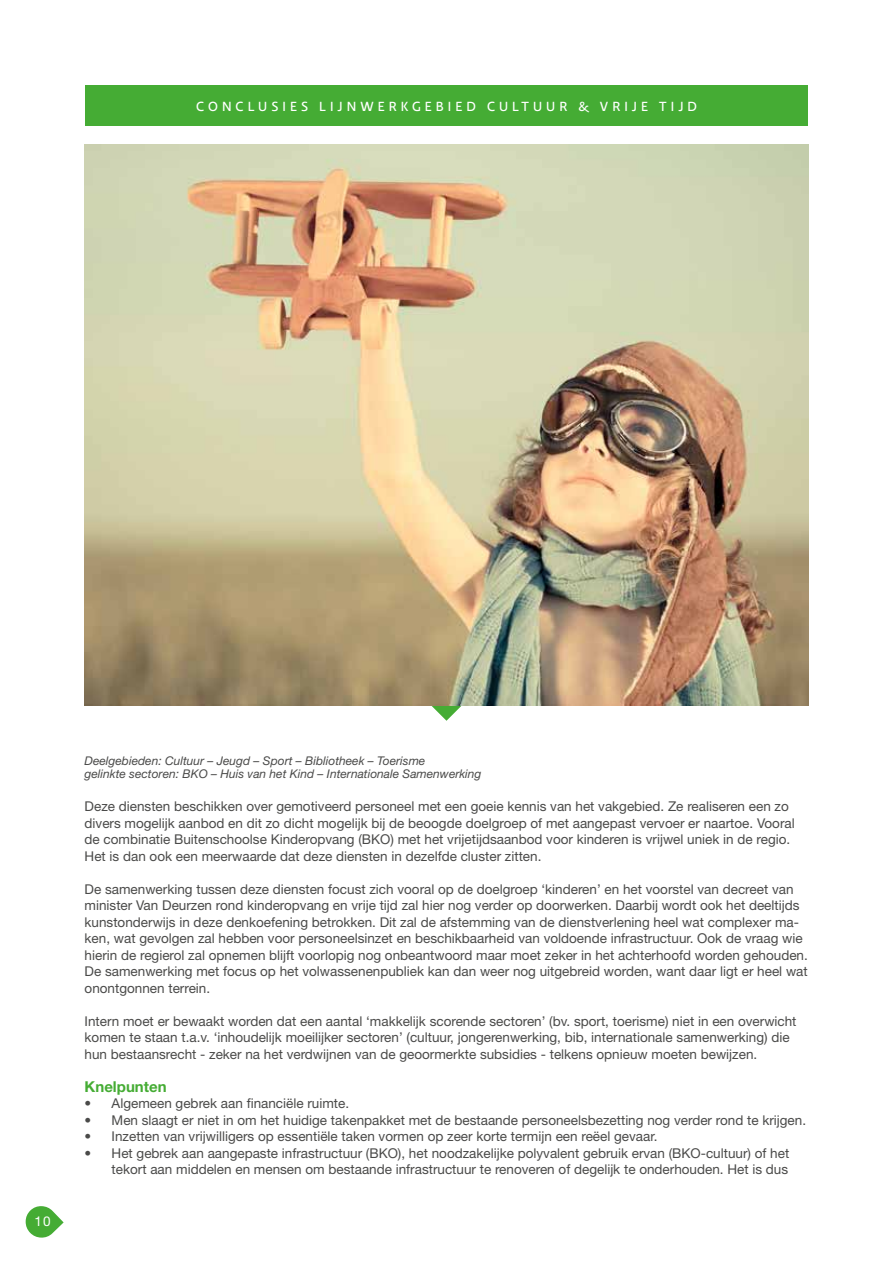
<style>
.page{position:relative;width:893px;height:1263px;background:#fff}
.page>*{position:absolute;margin:0;border:0;box-sizing:border-box;transform-origin:0 0}
.t1{font:700 15px "Helvetica Neue LT Std";color:#45ac34}
.t2{font:13.5px/16.5px "Helvetica Neue LT Std";color:#4a4a49}
.t3{font:500 13.5px "Relato Sans OT";letter-spacing:.3em;color:#fff}
.t4{font:13.5px "Helvetica Neue LT Std";color:#fff}
.t5{font:italic 12px/13.5px "Helvetica Neue LT Std";color:#4a4a49}
</style>
<div class="page">
<svg style="left:26px;top:1206px;width:38px;height:32px"></svg>
<div style="left:85px;top:85px;width:723px;height:41px;background:#45ac34"></div>
<svg style="left:432px;top:706px;width:29px;height:15px"></svg>
<img style="left:85px;top:144px;width:723px;height:562px">
<p class="t3" style="left:196px;top:98px;width:502px">CONCLUSIES LIJNWERKGEBIED CULTUUR &amp; VRIJE TIJD</p>
<p class="t4" style="left:34px;top:1213px;width:18px">10</p>
<p class="t5" style="left:85px;top:753px;width:398px">Deelgebieden: Cultuur – Jeugd – Sport – Bibliotheek – Toerisme<br>gelinkte sectoren: BKO – Huis van het Kind – Internationale Samenwerking</p>
<p class="t2" style="left:85px;top:798px;width:712px">Deze diensten beschikken over gemotiveerd personeel met een goeie kennis van het vakgebied. Ze realiseren een zo divers mogelijk aanbod en dit zo dicht mogelijk bij de beoogde doelgroep of met aangepast vervoer er naartoe. Vooral de combinatie Buitenschoolse Kinderopvang (BKO) met het vrijetijdsaanbod voor kinderen is vrijwel uniek in de regio.<br>Het is dan ook een meerwaarde dat deze diensten in dezelfde cluster zitten.</p>
<p class="t2" style="left:85px;top:880px;width:725px">De samenwerking tussen deze diensten focust zich vooral op de doelgroep ‘kinderen’ en het voorstel van decreet van minister Van Deurzen rond kinderopvang en vrije tijd zal hier nog verder op doorwerken. Daarbij wordt ook het deeltijds kunstonderwijs in deze denkoefening betrokken. Dit zal de afstemming van de dienstverlening heel wat complexer ma&shy;ken, wat gevolgen zal hebben voor personeelsinzet en beschikbaarheid van voldoende infrastructuur. Ook de vraag wie hierin de regierol zal opnemen blijft voorlopig nog onbeantwoord maar moet zeker in het achterhoofd worden gehouden.<br>De samenwerking met focus op het volwassenenpubliek kan dan weer nog uitgebreid worden, want daar ligt er heel wat onontgonnen terrein.</p>
<p class="t2" style="left:85px;top:1012px;width:713px">Intern moet er bewaakt worden dat een aantal ‘makkelijk scorende sectoren’ (bv. sport, toerisme) niet in een overwicht komen te staan t.a.v. ‘inhoudelijk moeilijker sectoren’ (cultuur, jongerenwerking, bib, internationale samenwerking) die hun bestaansrecht - zeker na het verdwijnen van de geoormerkte subsidies - telkens opnieuw moeten bewijzen.</p>
<p class="t1" style="left:85px;top:1077px;width:83px">Knelpunten</p>
<p class="t2" style="left:85px;top:1095px;width:266px">• Algemeen gebrek aan financiële ruimte.</p>
<p class="t2" style="left:85px;top:1111px;width:723px">• Men slaagt er niet in om het huidige takenpakket met de bestaande personeelsbezetting nog verder rond te krijgen.</p>
<p class="t2" style="left:85px;top:1128px;width:574px">• Inzetten van vrijwilligers op essentiële taken vormen op zeer korte termijn een reëel gevaar.</p>
<p class="t2" style="left:85px;top:1144px;width:706px;text-align:right">• Het gebrek aan aangepaste infrastructuur (BKO), het noodzakelijke polyvalent gebruik ervan (BKO-cultuur) of het tekort aan middelen en mensen om bestaande infrastructuur te renoveren of degelijk te onderhouden. Het is dus</p>
</div>
